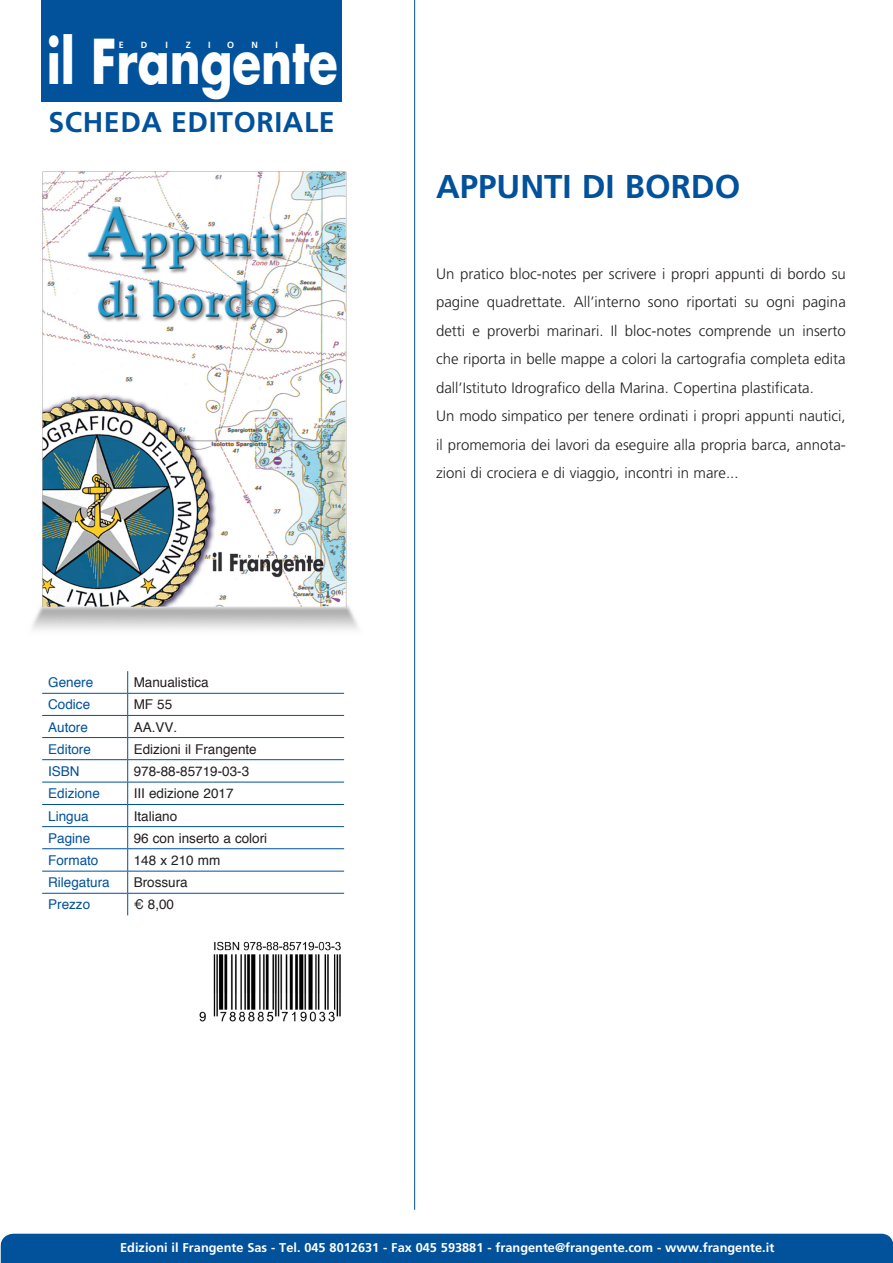
<style>
.page{position:relative;width:893px;height:1263px;background:#fff}
.page>*{position:absolute;margin:0;border:0;box-sizing:border-box;transform-origin:0 0}
.t1{font:700 60.15px "Futura Std";color:#fff;scale:.78 1}
.Normale{font:700 33px "Frutiger LT Std";color:#01519b}
.t2{font:700 28.5px "Frutiger LT Std";letter-spacing:.02em;color:#01519b}
.Normale-2{font:300 15px/28.5px "Frutiger LT Std";color:#231f20;text-align:justify}
.Normale-3{font:13.5px "Helvetica";color:#231f20}
.Normale-4{font:13.5px "Helvetica";color:#01519b}
.t3{font:700 12.75px "Frutiger LT Std";color:#fff}
.t4{font:700 9px "Frutiger LT Std";color:#fff}
</style>
<div class="page">
<div style="left:42px;top:0;width:300px;height:102px;background:#01519b"></div>
<div style="left:1px;top:1234px;width:892px;height:29px;background:#01519b"></div>
<div style="left:1px;top:1242px;width:892px;height:18px;background:#01519b"></div>
<hr style="left:42px;top:715px;width:86px;height:1px;background:#01519b">
<hr style="left:128px;top:715px;width:216px;height:1px;background:#01519b">
<hr style="left:42px;top:737px;width:86px;height:1px;background:#01519b">
<hr style="left:128px;top:737px;width:216px;height:1px;background:#01519b">
<hr style="left:42px;top:759px;width:86px;height:1px;background:#01519b">
<hr style="left:128px;top:759px;width:216px;height:1px;background:#01519b">
<hr style="left:42px;top:782px;width:86px;height:1px;background:#01519b">
<hr style="left:128px;top:782px;width:216px;height:1px;background:#01519b">
<hr style="left:42px;top:804px;width:86px;height:1px;background:#01519b">
<hr style="left:128px;top:804px;width:216px;height:1px;background:#01519b">
<hr style="left:42px;top:826px;width:86px;height:1px;background:#01519b">
<hr style="left:128px;top:826px;width:216px;height:1px;background:#01519b">
<hr style="left:42px;top:848px;width:86px;height:1px;background:#01519b">
<hr style="left:128px;top:848px;width:216px;height:1px;background:#01519b">
<hr style="left:42px;top:871px;width:86px;height:1px;background:#01519b">
<hr style="left:128px;top:871px;width:216px;height:1px;background:#01519b">
<hr style="left:42px;top:893px;width:86px;height:1px;background:#01519b">
<hr style="left:128px;top:893px;width:216px;height:1px;background:#01519b">
<svg style="left:127px;top:671px;width:1px;height:244px"></svg>
<hr style="left:42px;top:693px;width:86px;height:1px;background:#01519b">
<hr style="left:128px;top:693px;width:216px;height:1px;background:#01519b">
<hr style="left:414px;top:0;width:1px;height:1210px;background:#01519b">
<img style="left:200px;top:941px;width:141px;height:80px">
<img style="left:32px;top:171px;width:326px;height:459px">
<h1 class="t1" style="left:47px;top:21px;width:375px">il Frangente</h1>
<p class="t4" style="left:119px;top:39px;width:7px">E</p>
<p class="t4" style="left:141px;top:39px;width:8px">D</p>
<p class="t4" style="left:165px;top:39px;width:4px">I</p>
<p class="t4" style="left:186px;top:39px;width:7px">Z</p>
<p class="t4" style="left:208px;top:39px;width:4px">I</p>
<p class="t4" style="left:227px;top:39px;width:9px">O</p>
<p class="t4" style="left:251px;top:39px;width:8px">N</p>
<p class="t4" style="left:275px;top:39px;width:4px">I</p>
<h3 class="t2" style="left:48px;top:106px;width:288px">SCHEDA EDITORIALE</h3>
<p class="Normale-4" style="left:48px;top:672px;width:47px">Genere</p>
<p class="Normale-3" style="left:134px;top:672px;width:77px">Manualistica</p>
<p class="Normale-4" style="left:48px;top:694px;width:44px">Codice</p>
<p class="Normale-3" style="left:134px;top:694px;width:40px">MF 55</p>
<p class="Normale-4" style="left:48px;top:716px;width:41px">Autore</p>
<p class="Normale-3" style="left:134px;top:716px;width:45px">AA.VV.</p>
<p class="Normale-4" style="left:48px;top:738px;width:44px">Editore</p>
<p class="Normale-3" style="left:134px;top:738px;width:125px">Edizioni il Frangente</p>
<p class="Normale-4" style="left:48px;top:761px;width:33px">ISBN</p>
<p class="Normale-3" style="left:134px;top:761px;width:117px">978-88-85719-03-3</p>
<p class="Normale-4" style="left:48px;top:783px;width:53px">Edizione</p>
<p class="Normale-3" style="left:134px;top:783px;width:101px">III edizione 2017</p>
<p class="Normale-4" style="left:48px;top:805px;width:42px">Lingua</p>
<p class="Normale-3" style="left:134px;top:805px;width:45px">Italiano</p>
<p class="Normale-4" style="left:48px;top:827px;width:44px">Pagine</p>
<p class="Normale-3" style="left:134px;top:827px;width:135px">96 con inserto a colori</p>
<p class="Normale-4" style="left:48px;top:850px;width:52px">Formato</p>
<p class="Normale-3" style="left:134px;top:850px;width:88px">148 x 210 mm</p>
<p class="Normale-4" style="left:48px;top:872px;width:63px">Rilegatura</p>
<p class="Normale-3" style="left:134px;top:872px;width:56px">Brossura</p>
<p class="Normale-4" style="left:48px;top:894px;width:44px">Prezzo</p>
<p class="Normale-3" style="left:134px;top:894px;width:42px">€ 8,00</p>
<p class="Normale" style="left:436px;top:167px;width:306px">APPUNTI DI BORDO</p>
<p class="Normale-2" style="left:436px;top:260px;width:411px">Un pratico bloc-notes per scrivere i propri appunti di bordo su pagine quadrettate. All’interno sono riportati su ogni pagina detti e proverbi marinari. Il bloc-notes comprende un inserto che riporta in belle mappe a colori la cartografia completa edita dall’Istituto Idrografico della Marina. Copertina plastificata.</p>
<p class="Normale-2" style="left:436px;top:402px;width:411px">Un modo simpatico per tenere ordinati i propri appunti nautici, il promemoria dei lavori da eseguire alla propria barca, annota&shy;zioni di crociera e di viaggio, incontri in mare...</p>
<p class="t3" style="left:120px;top:1240px;width:656px">Edizioni il Frangente Sas - Tel. 045 8012631 - Fax 045 593881 - frangente@frangente.com - www.frangente.it</p>
</div>
